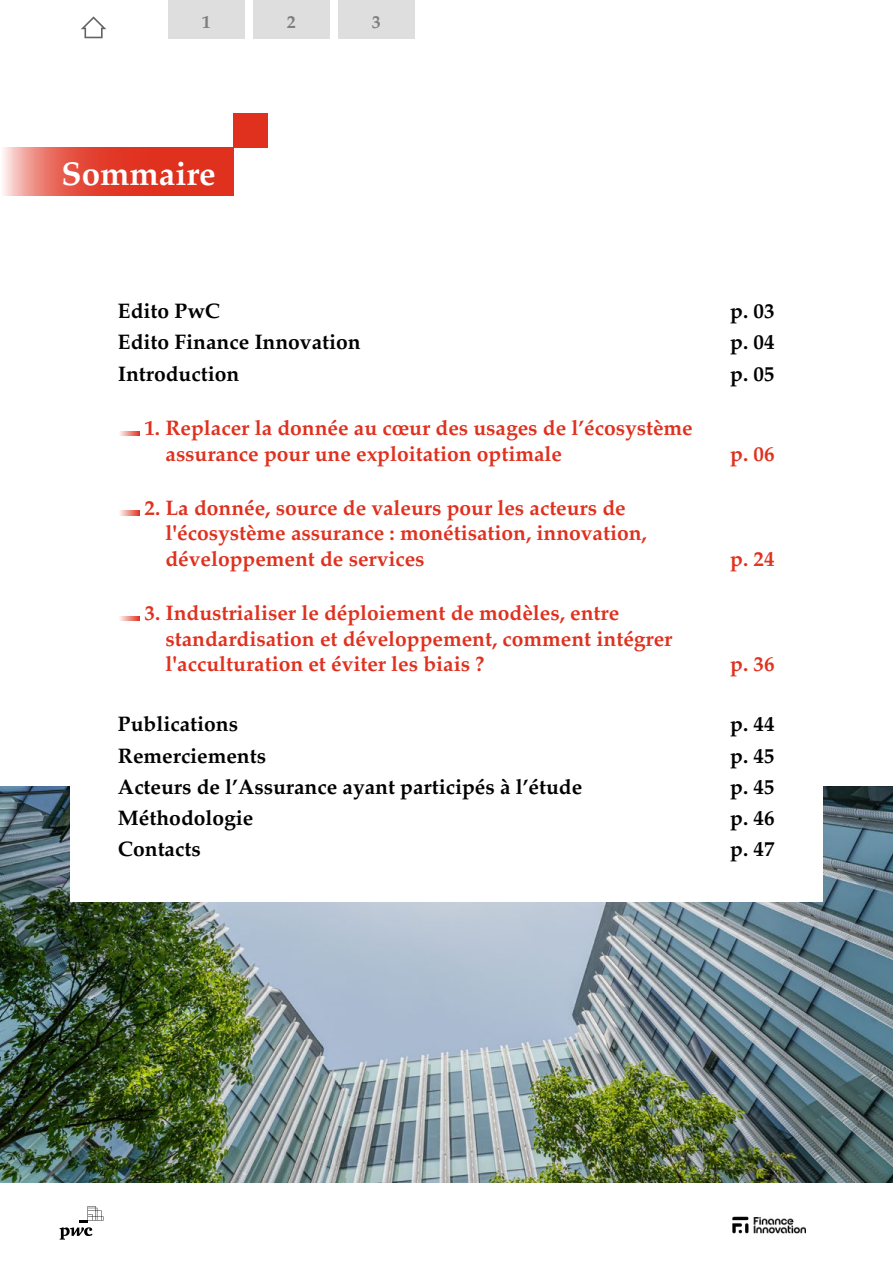
<style>
.page{position:relative;width:893px;height:1263px;background:#fff}
.page>*{position:absolute;margin:0;border:0;box-sizing:border-box;transform-origin:0 0}
.t1{font:700 33px "Palatino";color:#fff}
.t2{font:700 21px/25.2px "Palatino";color:#e0301e}
.t3{font:700 21px "Palatino";color:#000}
.t4{font:700 18px "Palatino";color:#7d7d7d}
</style>
<div class="page">
<img style="left:733px;top:1216px;width:72px;height:18px">
<svg style="left:60px;top:1206px;width:44px;height:33px"></svg>
<img style="left:0;top:787px;width:893px;height:395px">
<svg style="left:3px;top:147px;width:231px;height:49px;background:#e45142"></svg>
<div style="left:234px;top:113px;width:34px;height:34px;background:#e0301e"></div>
<div style="left:70px;top:570px;width:753px;height:331px;background:#fff"></div>
<svg style="left:119px;top:431px;width:20px;height:4px"></svg>
<svg style="left:119px;top:511px;width:20px;height:4px"></svg>
<svg style="left:119px;top:616px;width:20px;height:4px"></svg>
<svg style="left:81px;top:16px;width:25px;height:22px"></svg>
<div style="left:253px;top:0;width:77px;height:38px;background:#dedede"></div>
<div style="left:338px;top:0;width:77px;height:38px;background:#dedede"></div>
<div style="left:168px;top:0;width:76px;height:38px;background:#dedede"></div>
<p class="t4" style="left:202px;top:6px;width:10px">1</p>
<p class="t4" style="left:287px;top:6px;width:10px">2</p>
<p class="t4" style="left:372px;top:6px;width:10px">3</p>
<h1 class="t1" style="left:62px;top:146px;width:156px">Sommaire</h1>
<p class="t3" style="left:118px;top:293px;width:104px">Edito PwC</p>
<p class="t3" style="left:730px;top:293px;width:46px">p. 03</p>
<p class="t3" style="left:118px;top:324px;width:244px">Edito Finance Innovation</p>
<p class="t3" style="left:730px;top:324px;width:46px">p. 04</p>
<p class="t3" style="left:118px;top:356px;width:123px">Introduction</p>
<p class="t3" style="left:730px;top:356px;width:46px">p. 05</p>
<p class="t2" style="left:165px;top:415px;width:529px;text-indent:-21px">1. Replacer la donnée au cœur des usages de l’écosystème assurance pour une exploitation optimale</p>
<p class="t2" style="left:730px;top:440px;width:46px">p. 06</p>
<p class="t2" style="left:165px;top:495px;width:483px;text-indent:-21px">2. La donnée, source de valeurs pour les acteurs de l'écosystème assurance : monétisation, innovation, développement de services</p>
<p class="t2" style="left:165px;top:600px;width:508px;text-indent:-21px">3. Industrialiser le déploiement de modèles, entre standardisation et développement, comment intégrer l'acculturation et éviter les biais ?</p>
<p class="t2" style="left:730px;top:545px;width:46px">p. 24</p>
<p class="t2" style="left:730px;top:650px;width:46px">p. 36</p>
<p class="t3" style="left:118px;top:706px;width:122px">Publications</p>
<p class="t3" style="left:730px;top:706px;width:46px">p. 44</p>
<p class="t3" style="left:118px;top:738px;width:150px">Remerciements</p>
<p class="t3" style="left:730px;top:738px;width:46px">p. 45</p>
<p class="t3" style="left:118px;top:769px;width:466px">Acteurs de l’Assurance ayant participés à l’étude</p>
<p class="t3" style="left:730px;top:769px;width:46px">p. 45</p>
<p class="t3" style="left:118px;top:800px;width:137px">Méthodologie</p>
<p class="t3" style="left:730px;top:800px;width:46px">p. 46</p>
<p class="t3" style="left:118px;top:831px;width:84px">Contacts</p>
<p class="t3" style="left:730px;top:831px;width:46px">p. 47</p>
</div>
